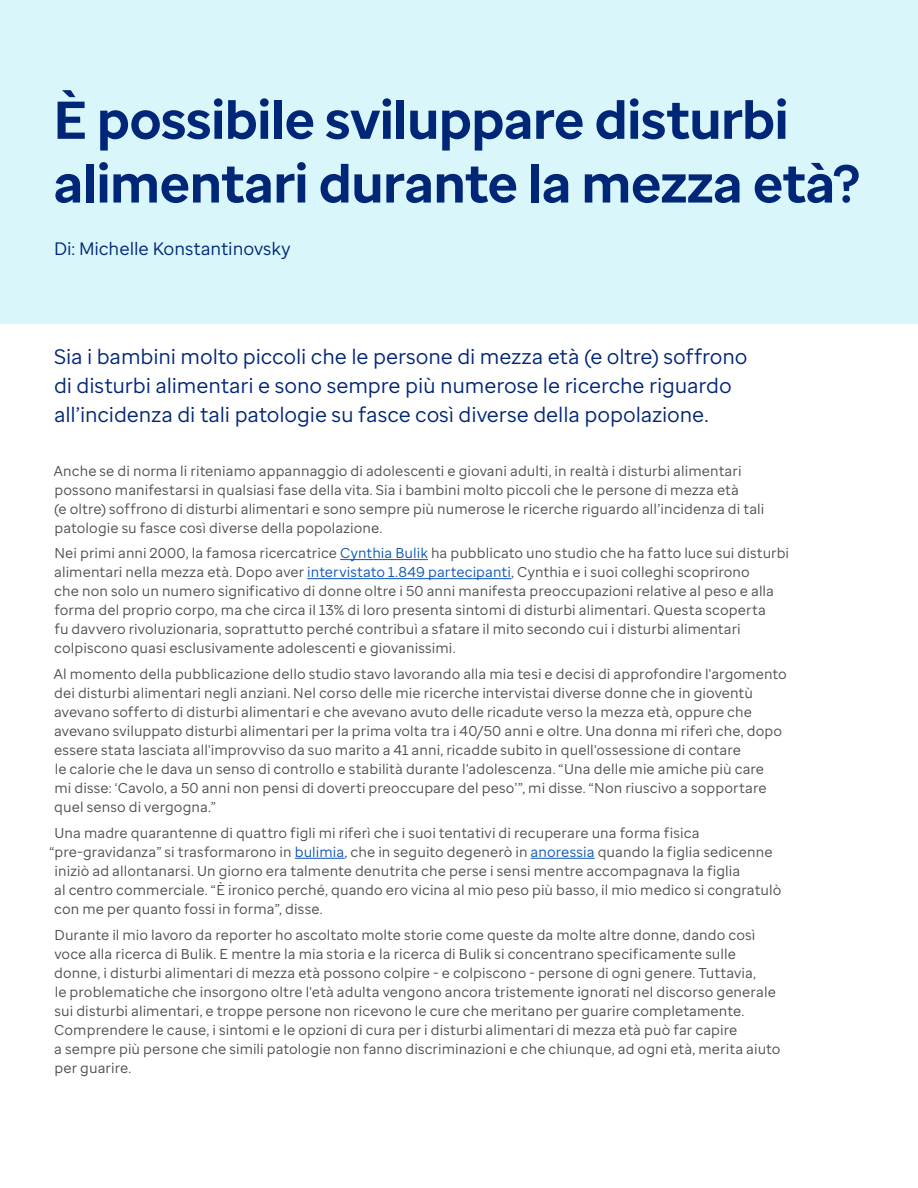
<style>
.page{position:relative;width:918px;height:1188px;background:#fff}
.page>*{position:absolute;margin:0;border:0;box-sizing:border-box;transform-origin:0 0}
.Headline{font:700 53.1px/63.8px "Enterprise Sans";letter-spacing:-.005em;color:#002677}
.Intro{font:21px/29.4px "Enterprise Sans";letter-spacing:-.005em;color:#002677}
.Intro-2{font:18px "Enterprise Sans";letter-spacing:-.005em;color:#002677}
.Body{font:14.25px/19px "Enterprise Sans";letter-spacing:.005em;color:#4b4d4f}
.s1{color:#0c55b8}
</style>
<div class="page">
<div style="left:0;top:0;width:918px;height:324px;background:#d9f6fa"></div>
<hr style="left:340px;top:559px;width:88px;height:1px;background:#0c55b8">
<hr style="left:307px;top:578px;width:204px;height:1px;background:#0c55b8">
<hr style="left:295px;top:858px;width:50px;height:1px;background:#0c55b8">
<hr style="left:531px;top:858px;width:64px;height:1px;background:#0c55b8">
<p class="Headline" style="left:54px;top:88px;width:807px">È possibile sviluppare disturbi alimentari durante la mezza età?</p>
<p class="Intro-2" style="left:54px;top:237px;width:238px">Di: Michelle Konstantinovsky</p>
<p class="Intro" style="left:54px;top:341px;width:695px">Sia i bambini molto piccoli che le persone di mezza età (e oltre) soffrono di disturbi alimentari e sono sempre più numerose le ricerche riguardo all’incidenza di tali patologie su fasce così diverse della popolazione.</p>
<p class="Body" style="left:54px;top:461px;width:712px">Anche se di norma li riteniamo appannaggio di adolescenti e giovani adulti, in realtà i disturbi alimentari possono manifestarsi in qualsiasi fase della vita. Sia i bambini molto piccoli che le persone di mezza età<br>(e oltre) soffrono di disturbi alimentari e sono sempre più numerose le ricerche riguardo all’incidenza di tali patologie su fasce così diverse della popolazione.</p>
<p class="Body" style="left:54px;top:544px;width:737px">Nei primi anni 2000, la famosa ricercatrice <span class="s1">Cynthia Bulik</span> ha pubblicato uno studio che ha fatto luce sui disturbi alimentari nella mezza età. Dopo aver <span class="s1">intervistato 1.849 partecipanti</span>, Cynthia e i suoi colleghi scoprirono<br>che non solo un numero significativo di donne oltre i 50 anni manifesta preoccupazioni relative al peso e alla forma del proprio corpo, ma che circa il 13% di loro presenta sintomi di disturbi alimentari. Questa scoperta<br>fu davvero rivoluzionaria, soprattutto perché contribuì a sfatare il mito secondo cui i disturbi alimentari colpiscono quasi esclusivamente adolescenti e giovanissimi.</p>
<p class="Body" style="left:54px;top:664px;width:734px">Al momento della pubblicazione dello studio stavo lavorando alla mia tesi e decisi di approfondire l'argomento dei disturbi alimentari negli anziani. Nel corso delle mie ricerche intervistai diverse donne che in gioventù avevano sofferto di disturbi alimentari e che avevano avuto delle ricadute verso la mezza età, oppure che avevano sviluppato disturbi alimentari per la prima volta tra i 40/50 anni e oltre. Una donna mi riferì che, dopo essere stata lasciata all'improvviso da suo marito a 41 anni, ricadde subito in quell'ossessione di contare<br>le calorie che le dava un senso di controllo e stabilità durante l'adolescenza. “Una delle mie amiche più care<br>mi disse: ‘Cavolo, a 50 anni non pensi di doverti preoccupare del peso’”, mi disse. “Non riuscivo a sopportare quel senso di vergogna.”</p>
<p class="Body" style="left:54px;top:823px;width:647px">Una madre quarantenne di quattro figli mi riferì che i suoi tentativi di recuperare una forma fisica</p>
<p class="Body" style="left:50px;top:842px;width:724px">“pre-gravidanza” si trasformarono in <span class="s1">bulimia</span>, che in seguito degenerò in <span class="s1">anoressia</span> quando la figlia sedicenne</p>
<p class="Body" style="left:55px;top:861px;width:687px">iniziò ad allontanarsi. Un giorno era talmente denutrita che perse i sensi mentre accompagnava la figlia</p>
<p class="Body" style="left:54px;top:880px;width:729px">al centro commerciale. “È ironico perché, quando ero vicina al mio peso più basso, il mio medico si congratulò</p>
<p class="Body" style="left:54px;top:899px;width:270px">con me per quanto fossi in forma”, disse.</p>
<p class="Body" style="left:54px;top:925px;width:728px">Durante il mio lavoro da reporter ho ascoltato molte storie come queste da molte altre donne, dando così voce alla ricerca di Bulik. E mentre la mia storia e la ricerca di Bulik si concentrano specificamente sulle donne, i disturbi alimentari di mezza età possono colpire - e colpiscono - persone di ogni genere. Tuttavia,<br>le problematiche che insorgono oltre l'età adulta vengono ancora tristemente ignorati nel discorso generale sui disturbi alimentari, e troppe persone non ricevono le cure che meritano per guarire completamente.<br>Comprendere le cause, i sintomi e le opzioni di cura per i disturbi alimentari di mezza età può far capire<br>a sempre più persone che simili patologie non fanno discriminazioni e che chiunque, ad ogni età, merita aiuto per guarire.</p>
</div>
